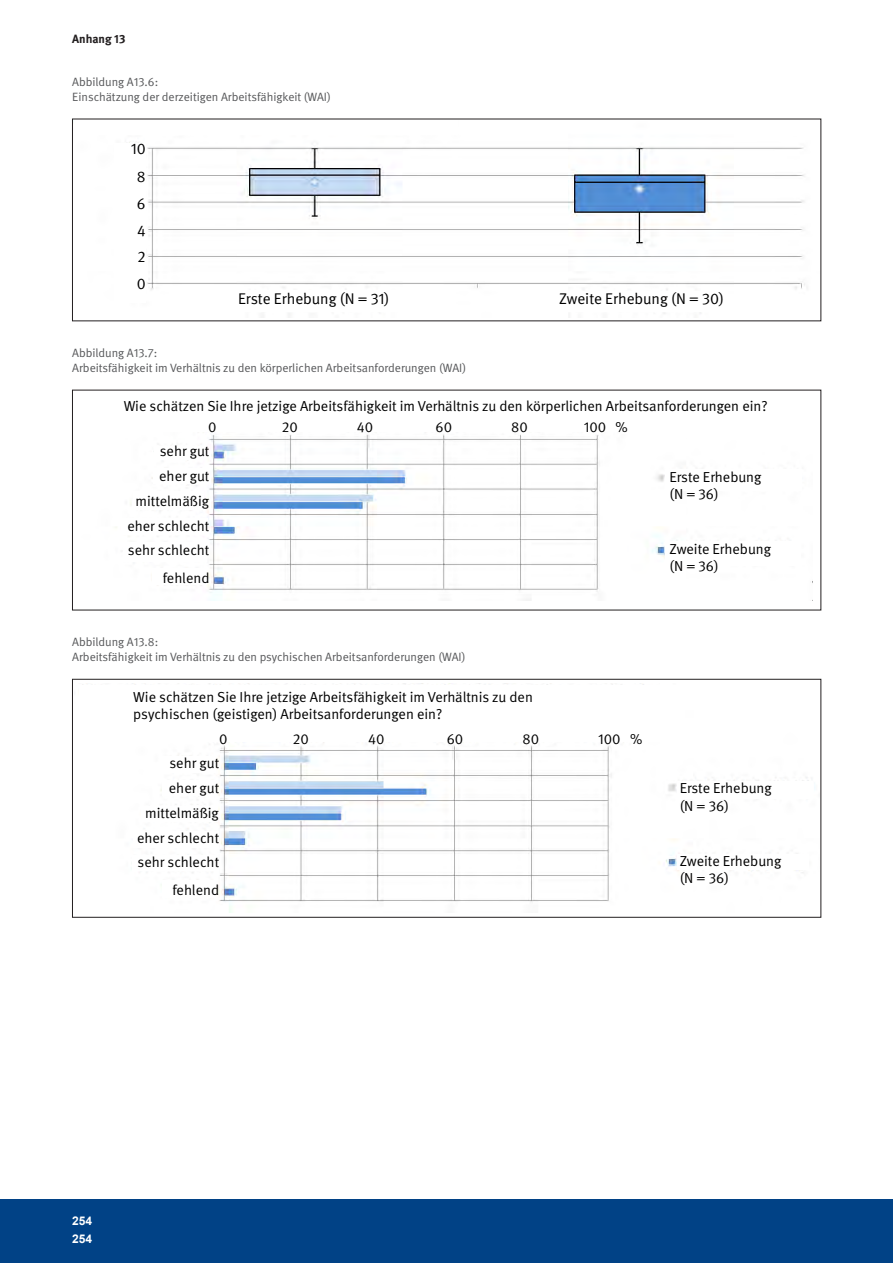
<style>
.page{position:relative;width:893px;height:1263px;background:#fff}
.page>*{position:absolute;margin:0;border:0;box-sizing:border-box;transform-origin:0 0}
.t1{font:15.45px/27.3px "DGUV Meta";color:#000;text-align:center}
.t2{font:14.55px/24.8px "DGUV Meta";color:#000}
.t3{font:14.4px/24.8px "DGUV Meta";color:#000}
.t4{font:12px/15px "DGUV Meta";color:#57585a}
.t5{font:700 12px "DGUV Meta";color:#231f20}
.t6{font:700 12px "Arial";color:#fff}
</style>
<div class="page">
<div style="left:0;top:1199px;width:893px;height:64px;background:#014286"></div>
<img style="left:129px;top:142px;width:676px;height:174px">
<div style="left:115px;top:143px;width:31px;height:160px;background:#fff"></div>
<div style="left:233px;top:290px;width:179px;height:21px;background:#fff"></div>
<div style="left:567px;top:291px;width:161px;height:21px;background:#fff"></div>
<img style="left:115px;top:434px;width:563px;height:166px">
<div style="left:666px;top:469px;width:136px;height:22px;background:#fff"></div>
<div style="left:665px;top:541px;width:135px;height:25px;background:#fff"></div>
<div style="left:154px;top:446px;width:52px;height:13px;background:#fff"></div>
<div style="left:153px;top:468px;width:55px;height:16px;background:#fff"></div>
<div style="left:133px;top:491px;width:71px;height:18px;background:#fff"></div>
<div style="left:121px;top:518px;width:87px;height:17px;background:#fff"></div>
<div style="left:123px;top:542px;width:84px;height:20px;background:#fff"></div>
<div style="left:153px;top:568px;width:54px;height:16px;background:#fff"></div>
<img style="left:82px;top:684px;width:733px;height:229px">
<div style="left:80px;top:686px;width:605px;height:56px;background:#fff"></div>
<div style="left:159px;top:756px;width:56px;height:17px;background:#fff"></div>
<div style="left:162px;top:780px;width:55px;height:15px;background:#fff"></div>
<div style="left:141px;top:806px;width:76px;height:15px;background:#fff"></div>
<div style="left:133px;top:831px;width:85px;height:16px;background:#fff"></div>
<div style="left:132px;top:855px;width:83px;height:15px;background:#fff"></div>
<div style="left:162px;top:880px;width:53px;height:17px;background:#fff"></div>
<div style="left:677px;top:781px;width:135px;height:17px;background:#fff"></div>
<div style="left:677px;top:854px;width:131px;height:15px;background:#fff"></div>
<div style="left:72px;top:679px;width:749px;height:238px;border:1px solid #231f20"></div>
<p class="t5" style="left:72px;top:32px;width:55px">Anhang 13</p>
<p class="t4" style="left:72px;top:75px;width:260px">Abbildung A13.6:<br>Einschätzung der derzeitigen Arbeitsfähigkeit (WAI)</p>
<p class="t1" style="left:131px;top:136px;width:16px">10<br>8<br>6<br>4</p>
<p class="t1" style="left:137px;top:244px;width:10px;text-align:left">2<br>0</p>
<p class="t1" style="left:238px;top:285px;width:153px">Erste Erhebung (N = 31)</p>
<p class="t4" style="left:72px;top:346px;width:395px">Abbildung A13.7:<br>Arbeitsfähigkeit im Verhältnis zu den körperlichen Arbeitsanforderungen (WAI)</p>
<p class="t1" style="left:559px;top:285px;width:167px">Zweite Erhebung (N = 30)</p>
<p class="t3" style="left:124px;top:394px;width:645px">Wie schätzen Sie Ihre jetzige Arbeitsfähigkeit im Verhältnis zu den körperlichen Arbeitsanforderungen ein?</p>
<p class="t3" style="left:208px;top:415px;width:10px">0</p>
<p class="t3" style="left:282px;top:415px;width:17px">20</p>
<p class="t3" style="left:357px;top:415px;width:18px">40</p>
<p class="t3" style="left:436px;top:415px;width:18px">60</p>
<p class="t3" style="left:511px;top:415px;width:18px">80</p>
<p class="t3" style="left:584px;top:415px;width:45px">100 %</p>
<p class="t3" style="left:127px;top:439px;width:84px;text-align:right">sehr gut<br>eher gut mittelmäßig eher schlecht sehr schlecht</p>
<p class="t3" style="left:163px;top:565px;width:48px">fehlend</p>
<p class="t4" style="left:72px;top:635px;width:395px">Abbildung A13.8:<br>Arbeitsfähigkeit im Verhältnis zu den psychischen Arbeitsanforderungen (WAI)</p>
<p class="t2" style="left:133px;top:689px;width:401px;line-height:17.4px">Wie schätzen Sie Ihre jetzige Arbeitsfähigkeit im Verhältnis zu den psychischen (geistigen) Arbeitsanforderungen ein?</p>
<p class="t2" style="left:219px;top:726px;width:10px">0</p>
<p class="t2" style="left:293px;top:726px;width:17px">20</p>
<p class="t2" style="left:368px;top:726px;width:18px">40</p>
<p class="t2" style="left:447px;top:726px;width:18px">60</p>
<p class="t2" style="left:522px;top:726px;width:18px">80</p>
<p class="t2" style="left:598px;top:726px;width:45px">100 %</p>
<p class="t2" style="left:137px;top:751px;width:84px;text-align:right">sehr gut<br>eher gut mittelmäßig eher schlecht sehr schlecht</p>
<p class="t2" style="left:172px;top:877px;width:48px">fehlend</p>
<p class="t3" style="left:669px;top:468px;width:93px;line-height:17.4px">Erste Erhebung (N = 36)</p>
<p class="t3" style="left:669px;top:540px;width:103px;line-height:17.4px">Zweite Erhebung (N = 36)</p>
<p class="t2" style="left:680px;top:780px;width:94px;line-height:17.4px">Erste Erhebung (N = 36)</p>
<p class="t2" style="left:680px;top:852px;width:103px;line-height:17.4px">Zweite Erhebung (N = 36)</p>
<p class="t6" style="left:72px;top:1212px;width:22px">254</p>
<p class="t6" style="left:72px;top:1230px;width:22px">254</p>
</div>
